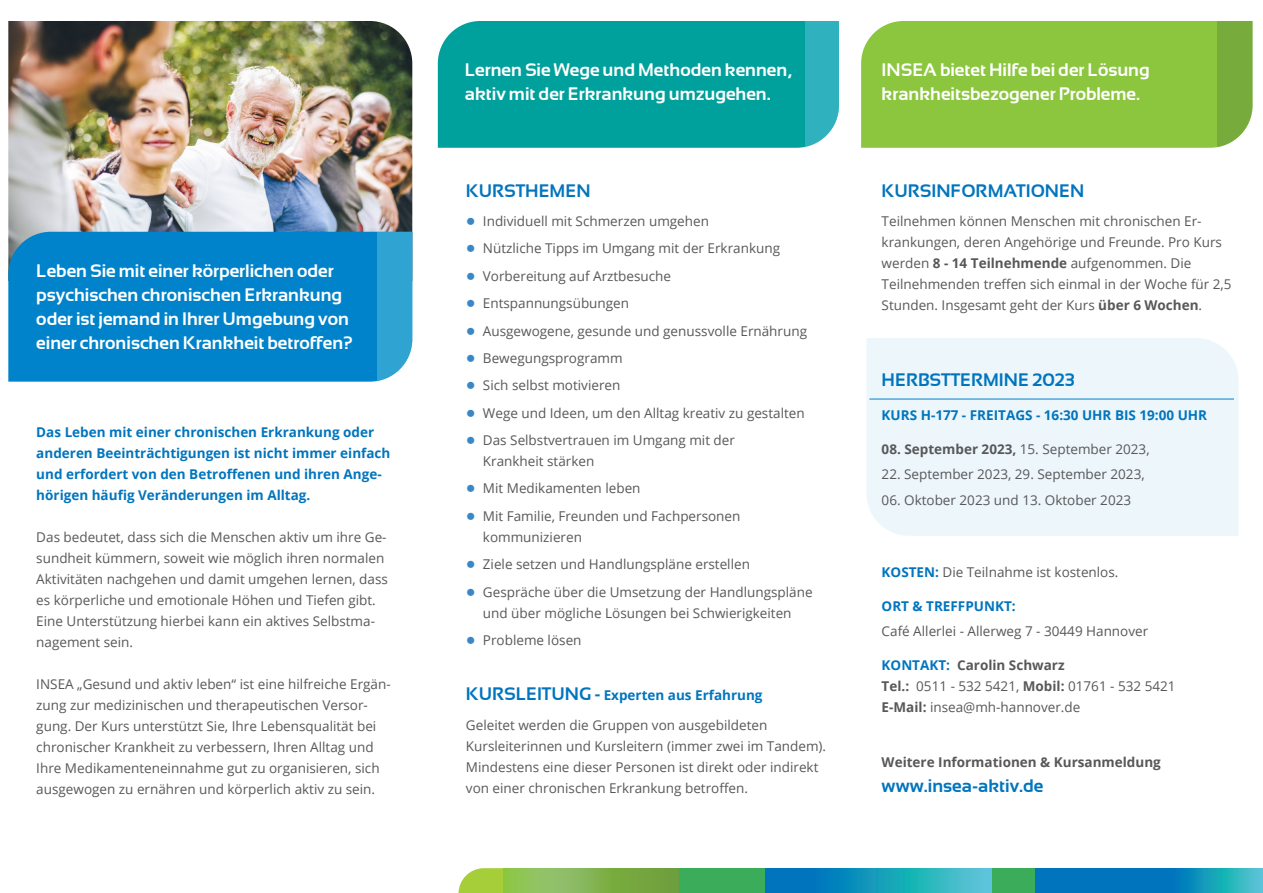
<style>
.page{position:relative;width:1263px;height:893px;background:#fff}
.page>*{position:absolute;margin:0;border:0;box-sizing:border-box;transform-origin:0 0}
.t1{font:700 18px/24px "Sansation";color:#fff}
.t2{font:700 18px "Sansation";color:#0075be}
.t3{font:13.5px/21px "Open Sans";color:#57585a}
.t4{font:700 13.5px/21px "Open Sans";color:#0075be}
.t5{font:700 13.5px "Open Sans";color:#57585a}
.s1{font-family:"Arial";font-size:16.5px;color:#3a87c7}
.s2{font-family:"Sansation";font-size:18px}
.s3{font-weight:700}
.s4{font-weight:400}
.s5{font-weight:700;color:#0075be}
</style>
<div class="page">
<div style="left:867px;top:338px;width:371px;height:198px;background:#edf6fb"></div>
<img style="left:8px;top:21px;width:404px;height:211px">
<svg style="left:458px;top:868px;width:46px;height:25px"></svg>
<svg style="left:504px;top:868px;width:175px;height:25px;background:#81b34f"></svg>
<div style="left:679px;top:868px;width:432px;height:25px;background:#3aac5a"></div>
<svg style="left:1035px;top:868px;width:228px;height:25px;background:#0d87be"></svg>
<svg style="left:765px;top:868px;width:227px;height:25px;background:#1b9bc0"></svg>
<div style="left:8px;top:232px;width:369px;height:150px;background:#0083ca"></div>
<svg style="left:377px;top:232px;width:35px;height:149px;background:#3caad5"></svg>
<div style="left:438px;top:21px;width:367px;height:127px;background:#00a19c"></div>
<svg style="left:805px;top:21px;width:34px;height:126px;background:#40b8c2"></svg>
<div style="left:861px;top:21px;width:356px;height:127px;background:#8bc63e"></div>
<svg style="left:1217px;top:21px;width:35px;height:127px;background:#82b24d"></svg>
<hr style="left:869px;top:399px;width:365px;height:1px;background:#0083ca">
<p class="t1" style="left:36px;top:258px;width:318px">Leben Sie mit einer körperlichen oder psychischen chronischen Erkrankung oder ist jemand in Ihrer Umgebung von einer chronischen Krankheit betroffen?</p>
<p class="t4" style="left:36px;top:422px;width:356px">Das Leben mit einer chronischen Erkrankung oder anderen Beeinträchtigungen ist nicht immer einfach und erfordert von den Betroffenen und ihren Ange&shy;hörigen häufig Veränderungen im Alltag.</p>
<p class="t3" style="left:36px;top:526px;width:353px">Das bedeutet, dass sich die Menschen aktiv um ihre Ge&shy;sundheit kümmern, soweit wie möglich ihren normalen Aktivitäten nachgehen und damit umgehen lernen, dass es körperliche und emotionale Höhen und Tiefen gibt.</p>
<p class="t3" style="left:36px;top:610px;width:340px">Eine Unterstützung hierbei kann ein aktives Selbstma&shy;nagement sein.</p>
<p class="t3" style="left:36px;top:673px;width:356px">INSEA „Gesund und aktiv leben“ ist eine hilfreiche Ergän&shy;zung zur medizinischen und therapeutischen Versor&shy;gung. Der Kurs unterstützt Sie, Ihre Lebensqualität bei</p>
<p class="t3" style="left:36px;top:736px;width:339px">chronischer Krankheit zu verbessern, Ihren Alltag und</p>
<p class="t3" style="left:36px;top:757px;width:345px">Ihre Medikamenteneinnahme gut zu organisieren, sich</p>
<p class="t3" style="left:36px;top:778px;width:340px">ausgewogen zu ernähren und körperlich aktiv zu sein.</p>
<p class="t1" style="left:465px;top:58px;width:329px">Lernen Sie Wege und Methoden kennen,</p>
<p class="t1" style="left:465px;top:82px;width:307px">aktiv mit der Erkrankung umzugehen.</p>
<p class="t2" style="left:466px;top:180px;width:126px">KURSTHEMEN</p>
<p class="t3" style="left:466px;top:210px;width:245px"><span class="s1">●</span> Individuell mit Schmerzen umgehen</p>
<p class="t3" style="left:466px;top:238px;width:316px"><span class="s1">●</span> Nützliche Tipps im Umgang mit der Erkrankung</p>
<p class="t3" style="left:466px;top:265px;width:207px"><span class="s1">●</span> Vorbereitung auf Arztbesuche</p>
<p class="t3" style="left:466px;top:292px;width:165px"><span class="s1">●</span> Entspannungsübungen</p>
<p class="t3" style="left:466px;top:320px;width:343px"><span class="s1">●</span> Ausgewogene, gesunde und genussvolle Ernährung</p>
<p class="t3" style="left:466px;top:347px;width:158px"><span class="s1">●</span> Bewegungsprogramm</p>
<p class="t3" style="left:466px;top:375px;width:156px"><span class="s1">●</span> Sich selbst motivieren</p>
<p class="t3" style="left:466px;top:402px;width:340px"><span class="s1">●</span> Wege und Ideen, um den Alltag kreativ zu gestalten</p>
<p class="t3" style="left:483px;top:429px;width:254px;text-indent:-17px"><span class="s1">●</span> Das Selbstvertrauen im Umgang mit der<br>Krankheit stärken</p>
<p class="t3" style="left:466px;top:478px;width:176px"><span class="s1">●</span> Mit Medikamenten leben</p>
<p class="t3" style="left:483px;top:505px;width:259px;text-indent:-17px"><span class="s1">●</span> Mit Familie, Freunden und Fachpersonen kommunizieren</p>
<p class="t3" style="left:466px;top:553px;width:286px"><span class="s1">●</span> Ziele setzen und Handlungspläne erstellen</p>
<p class="t3" style="left:466px;top:581px;width:348px;text-align:center"><span class="s1">●</span> Gespräche über die Umsetzung der Handlungspläne und über mögliche Lösungen bei Schwierigkeiten</p>
<p class="t3" style="left:466px;top:629px;width:117px"><span class="s1">●</span> Probleme lösen</p>
<p class="t4" style="left:466px;top:684px;width:298px"><span class="s2">KURSLEITUNG -</span> Experten aus Erfahrung</p>
<p class="t3" style="left:466px;top:714px;width:362px">Geleitet werden die Gruppen von ausgebildeten Kursleiterinnen und Kursleitern (immer zwei im Tandem).<br>Mindestens eine dieser Personen ist direkt oder indirekt von einer chronischen Erkrankung betroffen.</p>
<p class="t1" style="left:882px;top:58px;width:270px">INSEA bietet Hilfe bei der Lösung krankheitsbezogener Probleme.</p>
<p class="t2" style="left:882px;top:180px;width:204px">KURSINFORMATIONEN</p>
<p class="t3" style="left:882px;top:210px;width:351px">Teilnehmen können Menschen mit chronischen Er&shy;krankungen, deren Angehörige und Freunde. Pro Kurs werden <span class="s3">8 - 14 Teilnehmende</span> aufgenommen. Die Teilnehmenden treffen sich einmal in der Woche für 2,5<br>Stunden. Insgesamt geht der Kurs <span class="s3">über 6 Wochen</span>.</p>
<p class="t2" style="left:882px;top:370px;width:195px">HERBSTTERMINE 2023</p>
<p class="t4" style="left:882px;top:404px;width:327px">KURS H-177 - FREITAGS - 16:30 UHR BIS 19:00 UHR</p>
<p class="t5" style="left:882px;top:439px;width:269px">08. September 2023, <span class="s4">15. September 2023,</span></p>
<p class="t3" style="left:882px;top:464px;width:265px">22. September 2023, 29. September 2023,</p>
<p class="t3" style="left:882px;top:489px;width:251px">06. Oktober 2023 und 13. Oktober 2023</p>
<p class="t3" style="left:882px;top:561px;width:238px"><span class="s5">KOSTEN:</span> Die Teilnahme ist kostenlos.</p>
<p class="t4" style="left:882px;top:595px;width:136px">ORT &amp; TREFFPUNKT:</p>
<p class="t3" style="left:882px;top:620px;width:268px">Café Allerlei - Allerweg 7 - 30449 Hannover</p>
<p class="t3" style="left:882px;top:654px;width:295px"><span class="s5">KONTAKT:</span> <span class="s3">Carolin Schwarz<br>Tel.:</span> 0511 - 532 5421, <span class="s3">Mobil:</span> 01761 - 532 5421<br><span class="s3">E-Mail:</span> insea@mh-hannover.de</p>
<p class="t5" style="left:882px;top:752px;width:281px">Weitere Informationen &amp; Kursanmeldung</p>
<p class="t2" style="left:882px;top:775px;width:163px">www.insea-aktiv.de</p>
</div>
